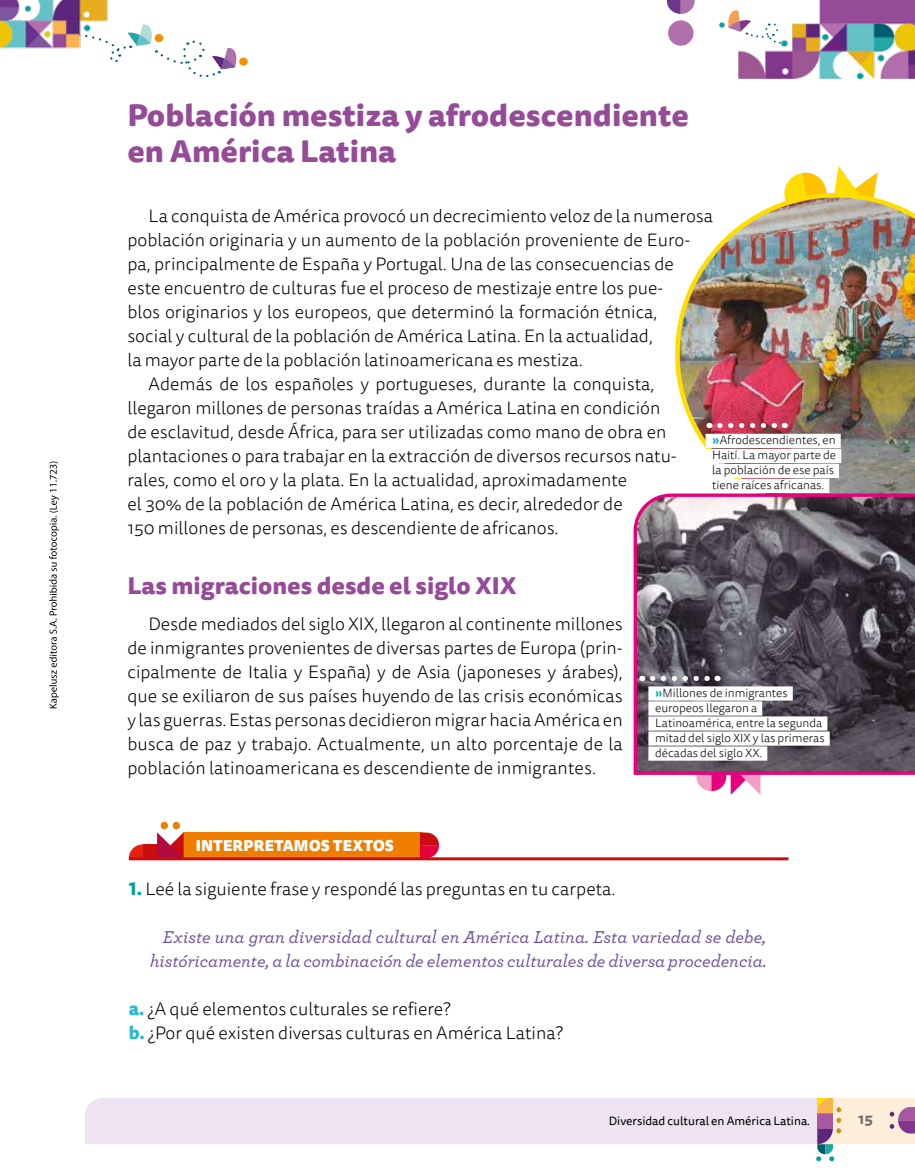
<style>
.page{position:relative;width:915px;height:1170px;background:#fff}
.page>*{position:absolute;margin:0;border:0;box-sizing:border-box;transform-origin:0 0}
.t1{font:800 30px/36px "Tisa Sans Pro";letter-spacing:-.005em;color:#954b97;scale:1.04 1}
.t2{font:800 23.25px "Tisa Sans Pro";color:#954b97;scale:1.04 1}
.t3{font:300 18px/24px "Tisa Sans Pro";color:#000;text-align:justify}
.t4{font:italic 500 18px/24px "Archer";color:#6f4e9b;text-align:right}
.t5{font:900 15px "Tisa Sans Pro";letter-spacing:.01em;color:#fff}
.t6{font:700 15px "Tisa Sans Pro";color:#706f6f}
.t7{font:300 12px/15px "Tisa Sans Pro";color:#000}
.t8{font:12px "Tisa Sans Pro";color:#000}
.s1{font-weight:700;color:#00adba}
.s2{font-weight:800;color:#00a2a3}
.s3{font-weight:800;color:#29b8ce}
</style>
<div class="page">
<div style="left:239px;top:57px;width:9px;height:9px;background:#f39200;border-radius:50%"></div>
<svg style="left:110px;top:24px;width:127px;height:53px"></svg>
<img style="left:0;top:0;width:139px;height:54px">
<img style="left:719px;top:0;width:195px;height:78px">
<svg style="left:696px;top:776px;width:64px;height:18px"></svg>
<svg style="left:784px;top:166px;width:93px;height:25px"></svg>
<img style="left:675px;top:191px;width:239px;height:301px">
<svg style="left:633px;top:492px;width:281px;height:284px"></svg>
<div style="left:668px;top:20px;width:25px;height:26px;background:#b16fac;border-radius:50%"></div>
<svg style="left:667px;top:0;width:27px;height:14px"></svg>
<div style="left:183px;top:832px;width:239px;height:26px;background:#ef7d00"></div>
<svg style="left:129px;top:844px;width:14px;height:13px"></svg>
<div style="left:143px;top:844px;width:14px;height:14px;background:#c90c0f"></div>
<svg style="left:157px;top:832px;width:26px;height:25px"></svg>
<div style="left:173px;top:821px;width:7px;height:8px;background:#ef7d00;border-radius:50%"></div>
<div style="left:161px;top:821px;width:7px;height:8px;background:#ef7d00;border-radius:50%"></div>
<svg style="left:420px;top:832px;width:19px;height:25px"></svg>
<hr style="left:129px;top:857px;width:659px;height:3px;background:#c90c0f">
<div style="left:648px;top:686px;width:144px;height:14px;background:#fff"></div>
<div style="left:648px;top:701px;width:114px;height:14px;background:#fff"></div>
<div style="left:648px;top:716px;width:179px;height:14px;background:#fff"></div>
<div style="left:648px;top:731px;width:181px;height:14px;background:#fff"></div>
<div style="left:648px;top:746px;width:119px;height:14px;background:#fff"></div>
<div style="left:705px;top:434px;width:135px;height:14px;background:#fff"></div>
<div style="left:705px;top:449px;width:136px;height:14px;background:#fff"></div>
<div style="left:705px;top:464px;width:133px;height:14px;background:#fff"></div>
<div style="left:705px;top:479px;width:124px;height:14px;background:#fff"></div>
<svg style="left:719px;top:423px;width:59px;height:5px"></svg>
<svg style="left:652px;top:675px;width:65px;height:6px"></svg>
<svg style="left:85px;top:1097px;width:829px;height:64px"></svg>
<svg style="left:49px;top:461px;width:10px;height:247px"></svg>
<h1 class="t1" style="left:127px;top:97px;width:541px">Población mestiza y afrodescendiente en América Latina</h1>
<p class="t3" style="left:149px;top:204px;width:565px">La conquista de América provocó un decrecimiento veloz de la numerosa</p>
<p class="t3" style="left:127px;top:228px;width:564px">población originaria y un aumento de la población proveniente de Euro-</p>
<p class="t3" style="left:127px;top:252px;width:547px">pa, principalmente de España y Portugal. Una de las consecuencias de</p>
<p class="t3" style="left:127px;top:276px;width:537px">este encuentro de culturas fue el proceso de mestizaje entre los pue-</p>
<p class="t3" style="left:127px;top:300px;width:531px">blos originarios y los europeos, que determinó la formación étnica,</p>
<p class="t3" style="left:127px;top:324px;width:527px">social y cultural de la población de América Latina. En la actualidad,</p>
<p class="t3" style="left:127px;top:348px;width:456px">la mayor parte de la población latinoamericana es mestiza.</p>
<p class="t3" style="left:149px;top:372px;width:507px">Además de los españoles y portugueses, durante la conquista,</p>
<p class="t3" style="left:127px;top:396px;width:534px">llegaron millones de personas traídas a América Latina en condición</p>
<p class="t3" style="left:127px;top:420px;width:540px">de esclavitud, desde África, para ser utilizadas como mano de obra en</p>
<p class="t3" style="left:127px;top:444px;width:550px">plantaciones o para trabajar en la extracción de diversos recursos natu-</p>
<p class="t3" style="left:127px;top:468px;width:501px">rales, como el oro y la plata. En la actualidad, aproximadamente</p>
<p class="t3" style="left:127px;top:492px;width:496px">el 30% de la población de América Latina, es decir, alrededor de</p>
<p class="t3" style="left:127px;top:516px;width:432px">150 millones de personas, es descendiente de africanos.</p>
<p class="t2" style="left:127px;top:568px;width:375px">Las migraciones desde el siglo XIX</p>
<p class="t3" style="left:127px;top:612px;width:497px;text-indent:21px">Desde mediados del siglo XIX, llegaron al continente millones de inmigrantes provenientes de diversas partes de Europa (prin&shy;cipalmente de Italia y España) y de Asia (japoneses y árabes), que se exiliaron de sus países huyendo de las crisis económicas y las guerras. Estas personas decidieron migrar hacia América en busca de paz y trabajo. Actualmente, un alto porcentaje de la población latinoamericana es descendiente de inmigrantes.</p>
<p class="t7" style="left:712px;top:432px;width:125px"><span class="s1">»</span>Afrodescendientes, en<br>Haití. La mayor parte de la población de ese país tiene raíces africanas.</p>
<p class="t7" style="left:655px;top:685px;width:171px"><span class="s1">»</span>Millones de inmigrantes europeos llegaron a<br>Latinoamérica, entre la segunda mitad del siglo XIX y las primeras décadas del siglo XX.</p>
<p class="t5" style="left:195px;top:833px;width:200px">INTERPRETAMOS TEXTOS</p>
<p class="t3" style="left:129px;top:876px;width:488px"><span class="s2">1.</span> Leé la siguiente frase y respondé las preguntas en tu carpeta.</p>
<p class="t4" style="left:150px;top:923px;width:617px">Existe una gran diversidad cultural en América Latina. Esta variedad se debe, históricamente, a la combinación de elementos culturales de diversa procedencia.</p>
<p class="t3" style="left:129px;top:996px;width:435px"><span class="s3">a.</span> ¿A qué elementos culturales se refiere?<br><span class="s3">b.</span> ¿Por qué existen diversas culturas en América Latina?</p>
<p class="t8" style="left:608px;top:1113px;width:203px">Diversidad cultural en América Latina.</p>
<p class="t6" style="left:858px;top:1107px;width:16px">15</p>
</div>
